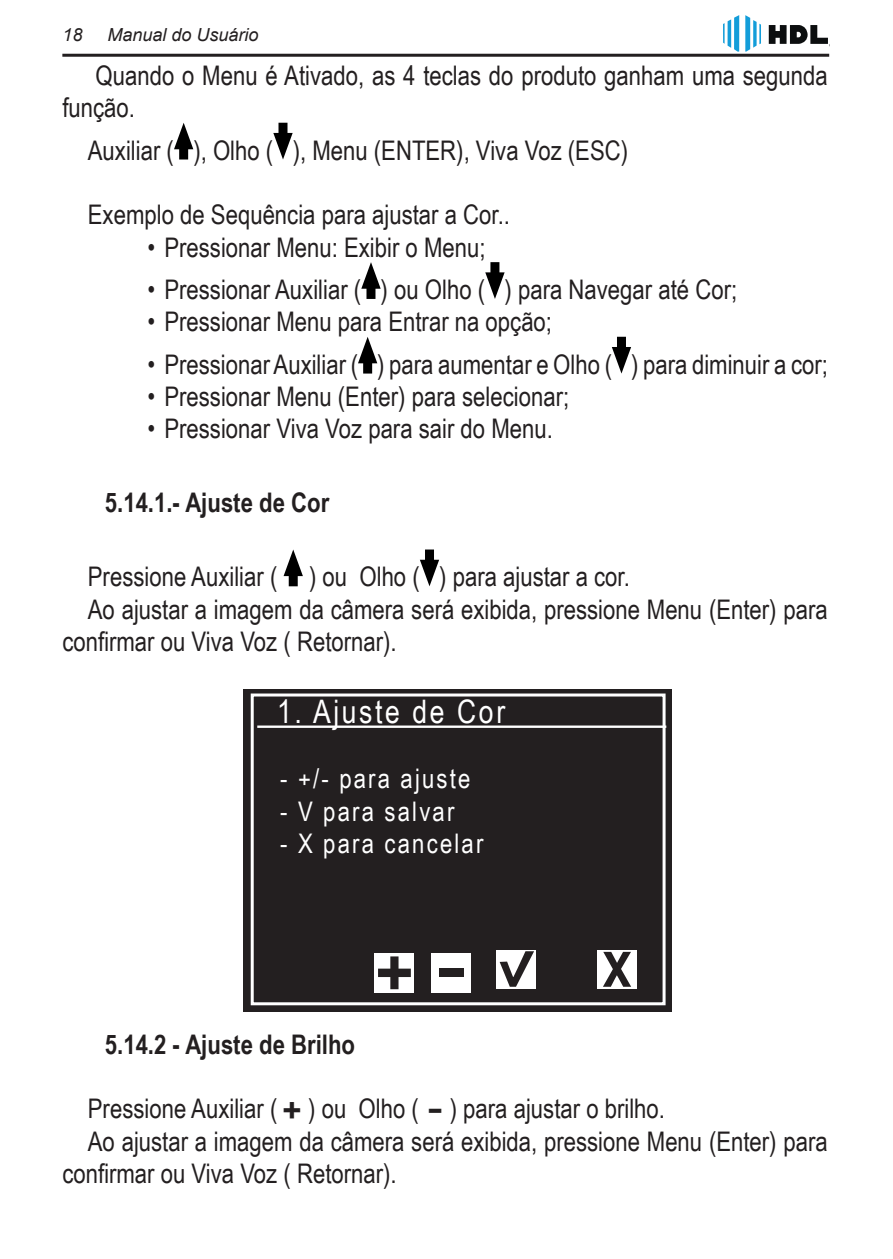
<style>
.page{position:relative;width:893px;height:1259px;background:#fff}
.page>*{position:absolute;margin:0;border:0;box-sizing:border-box;transform-origin:0 0}
.Corpo_do_Texto{font:700 65.4px "Arial";color:#231f20}
.Corpo_do_Texto-2{font:700 65.4px "Arial";color:#231f20;scale:1.4 1}
.Corpo_do_Texto-3{font:700 32.7px "Arial";color:#231f20}
.Corpo_do_Texto-4{font:700 32.7px "Arial";color:#231f20;scale:1.4 1}
.Corpo_do_Texto-5{font:32.4px "Arial Narrow";letter-spacing:.08em;color:#fff}
.Corpo_do_Texto-6{font:27px/32.4px "Arial Narrow";color:#231f20}
.Subtitulo_2_Manual_H{font:700 27px "Arial Narrow";color:#231f20}
.Corpo_do_Texto-7{font:27px "Arial Narrow";letter-spacing:.08em;color:#fff}
.t1{font:italic 18px "Arial";color:#231f20}
</style>
<div class="page">
<hr style="left:62px;top:54px;width:767px;height:3px;background:#231f20">
<svg style="left:723px;top:15px;width:16px;height:37px"></svg>
<svg style="left:745px;top:15px;width:12px;height:37px"></svg>
<hr style="left:759px;top:24px;width:2px;height:20px;background:#139dd9">
<svg style="left:769px;top:25px;width:59px;height:19px"></svg>
<div style="left:179px;top:141px;width:9px;height:18px;background:#000"></div>
<svg style="left:174px;top:123px;width:19px;height:26px"></svg>
<div style="left:278px;top:123px;width:9px;height:18px;background:#000"></div>
<svg style="left:273px;top:133px;width:20px;height:26px"></svg>
<div style="left:366px;top:281px;width:9px;height:18px;background:#000"></div>
<svg style="left:361px;top:262px;width:20px;height:27px"></svg>
<div style="left:490px;top:262px;width:9px;height:18px;background:#000"></div>
<svg style="left:485px;top:272px;width:20px;height:27px"></svg>
<div style="left:363px;top:355px;width:9px;height:18px;background:#000"></div>
<svg style="left:358px;top:337px;width:19px;height:26px"></svg>
<div style="left:617px;top:337px;width:9px;height:18px;background:#000"></div>
<svg style="left:612px;top:347px;width:19px;height:26px"></svg>
<div style="left:289px;top:568px;width:9px;height:18px;background:#000"></div>
<svg style="left:284px;top:549px;width:19px;height:27px"></svg>
<div style="left:425px;top:549px;width:9px;height:19px;background:#000"></div>
<svg style="left:420px;top:560px;width:19px;height:26px"></svg>
<div style="left:244px;top:689px;width:428px;height:322px;background:#231f20"></div>
<div style="left:251px;top:693px;width:415px;height:312px;border:3px solid #fff"></div>
<div style="left:496px;top:950px;width:40px;height:39px;background:#fff"></div>
<div style="left:597px;top:950px;width:40px;height:39px;background:#fff"></div>
<svg style="left:603px;top:951px;width:28px;height:36px"></svg>
<svg style="left:499px;top:951px;width:35px;height:36px"></svg>
<div style="left:431px;top:953px;width:40px;height:39px;background:#fff"></div>
<div style="left:374px;top:953px;width:40px;height:39px;background:#fff"></div>
<hr style="left:257px;top:725px;width:409px;height:3px;background:#fff">
<p class="t1" style="left:62px;top:23px;width:22px">18</p>
<p class="t1" style="left:107px;top:23px;width:153px">Manual do Usuário</p>
<p class="Corpo_do_Texto-6" style="left:62px;top:58px;width:767px;text-indent:33px">Quando o Menu é Ativado, as 4 teclas do produto ganham uma segunda função.</p>
<p class="Corpo_do_Texto-6" style="left:88px;top:133px;width:542px">Auxiliar ( ), Olho ( ), Menu (ENTER), Viva Voz (ESC)</p>
<p class="Corpo_do_Texto-6" style="left:88px;top:198px;width:424px">Exemplo de Sequência para ajustar a Cor..</p>
<p class="Corpo_do_Texto-6" style="left:147px;top:230px;width:340px">• Pressionar Menu: Exibir o Menu;</p>
<p class="Corpo_do_Texto-6" style="left:147px;top:272px;width:591px">• Pressionar Auxiliar ( ) ou Olho ( ) para Navegar até Cor;</p>
<p class="Corpo_do_Texto-6" style="left:147px;top:305px;width:406px">• Pressionar Menu para Entrar na opção;</p>
<p class="Corpo_do_Texto-6" style="left:147px;top:347px;width:682px">• Pressionar Auxiliar ( ) para aumentar e Olho ( ) para diminuir a cor;</p>
<p class="Corpo_do_Texto-6" style="left:147px;top:379px;width:423px">• Pressionar Menu (Enter) para selecionar;</p>
<p class="Corpo_do_Texto-6" style="left:147px;top:412px;width:407px">• Pressionar Viva Voz para sair do Menu.</p>
<p class="Subtitulo_2_Manual_H" style="left:105px;top:482px;width:226px">5.14.1.- Ajuste de Cor</p>
<p class="Corpo_do_Texto-6" style="left:88px;top:559px;width:544px">Pressione Auxiliar ( ) ou Olho ( ) para ajustar a cor.</p>
<p class="Corpo_do_Texto-6" style="left:62px;top:592px;width:767px;text-indent:26px">Ao ajustar a imagem da câmera será exibida, pressione Menu (Enter) para confirmar ou Viva Voz ( Retornar).</p>
<p class="Corpo_do_Texto-5" style="left:277px;top:688px;width:229px">1. Ajuste de Cor</p>
<p class="Corpo_do_Texto-7" style="left:280px;top:759px;width:192px">- +/- para ajuste</p>
<p class="Corpo_do_Texto-7" style="left:280px;top:791px;width:176px">- V para salvar</p>
<p class="Corpo_do_Texto-7" style="left:280px;top:823px;width:205px">- X para cancelar</p>
<p class="Corpo_do_Texto" style="left:375px;top:927px;width:40px">+</p>
<p class="Corpo_do_Texto-2" style="left:434px;top:920px;width:23px">-</p>
<p class="Subtitulo_2_Manual_H" style="left:105px;top:1023px;width:252px">5.14.2 - Ajuste de Brilho</p>
<p class="Corpo_do_Texto-6" style="left:88px;top:1091px;width:579px">Pressione Auxiliar ( ) ou Olho ( ) para ajustar o brilho.</p>
<p class="Corpo_do_Texto-6" style="left:62px;top:1124px;width:767px;text-indent:26px">Ao ajustar a imagem da câmera será exibida, pressione Menu (Enter) para confirmar ou Viva Voz ( Retornar).</p>
<p class="Corpo_do_Texto-3" style="left:283px;top:1088px;width:21px">+</p>
<p class="Corpo_do_Texto-4" style="left:426px;top:1084px;width:12px">-</p>
</div>
